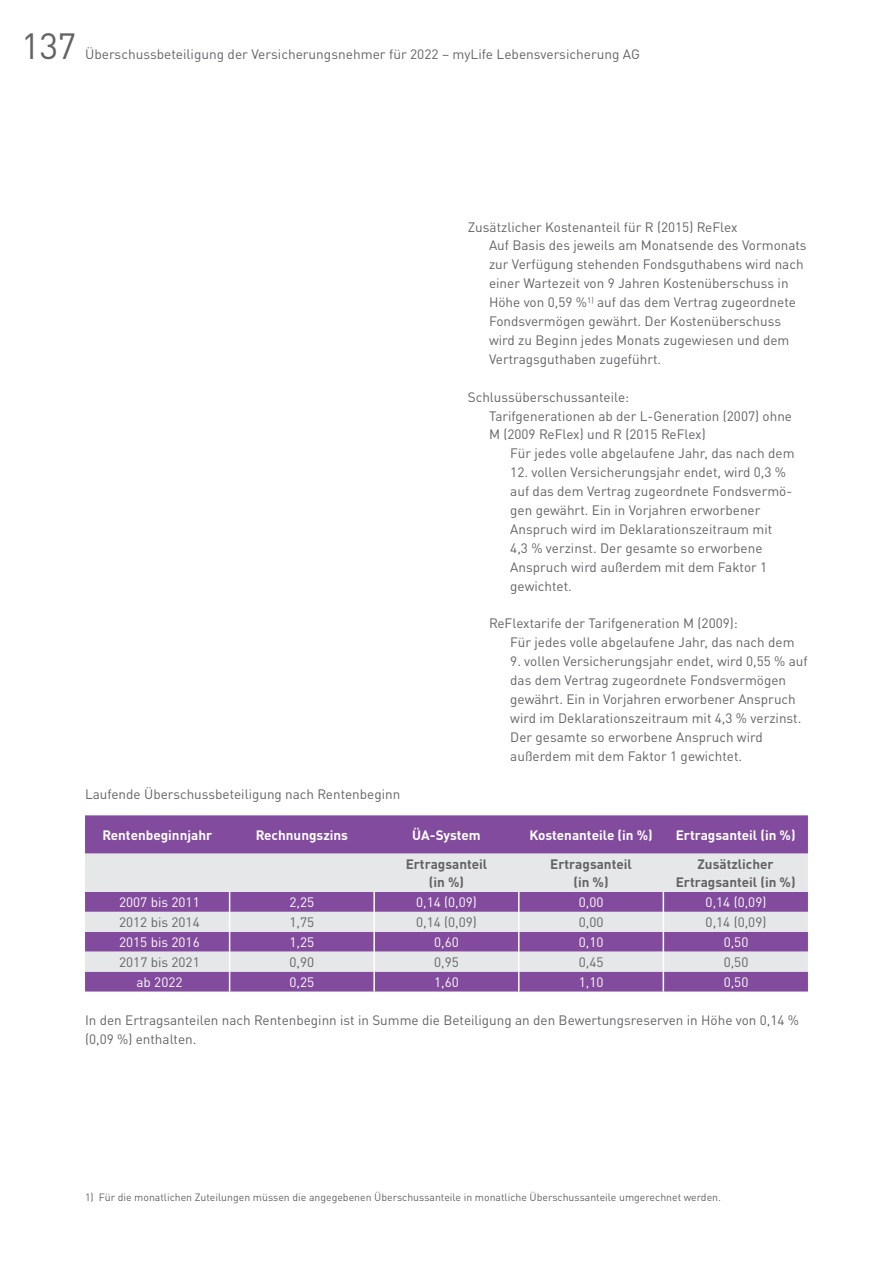
<style>
.page{position:relative;width:893px;height:1263px;background:#fff}
.page>*{position:absolute;margin:0;border:0;box-sizing:border-box;transform-origin:0 0}
.t1{font:36px "DIN Pro";color:#636366}
.Aufzählung_Fließtext{font:13.5px/18.9px "DIN Pro";color:#636366}
.Fließtext_9_pt_11_5{font:13.5px/18.9px "DIN Pro";color:#636366}
.t2{font:13.5px "DIN Pro";color:#fff}
.t3{font:700 13.5px "DIN Pro";color:#fff}
.t4{font:700 13.5px/17.2px "DIN Pro";color:#636366;text-align:center}
.Fließtext_9_pt_11_5-2{font:10.5px "DIN Pro";color:#636366}
</style>
<div class="page">
<div style="left:85px;top:815px;width:723px;height:176px;background:#824b9d"></div>
<svg style="left:85px;top:854px;width:723px;height:118px;background:#c4b3cf"></svg>
<hr style="left:373px;top:892px;width:2px;height:20px;background:#fff">
<hr style="left:373px;top:912px;width:2px;height:20px;background:#fff">
<hr style="left:373px;top:932px;width:2px;height:20px;background:#fff">
<hr style="left:373px;top:952px;width:2px;height:20px;background:#fff">
<svg style="left:229px;top:892px;width:1px;height:99px"></svg>
<svg style="left:373px;top:972px;width:2px;height:19px"></svg>
<svg style="left:518px;top:892px;width:1px;height:99px"></svg>
<svg style="left:663px;top:892px;width:1px;height:99px"></svg>
<h1 class="t1" style="left:21px;top:18px;width:56px">137</h1>
<p class="Aufzählung_Fließtext" style="left:85px;top:43px;width:556px">Überschussbeteiligung der Versicherungsnehmer für 2022 – myLife Lebensversicherung AG</p>
<p class="Fließtext_9_pt_11_5" style="left:85px;top:783px;width:317px">Laufende Überschussbeteiligung nach Rentenbeginn</p>
<p class="Aufzählung_Fließtext" style="left:468px;top:216px;width:271px">Zusätzlicher Kostenanteil für R (2015) ReFlex</p>
<p class="Aufzählung_Fließtext" style="left:489px;top:235px;width:319px">Auf Basis des jeweils am Monatsende des Vormonats zur Verfügung stehenden Fondsguthabens wird nach einer Wartezeit von 9 Jahren Kostenüberschuss in Höhe von 0,59 %<sup>1)</sup> auf das dem Vertrag zugeordnete Fondsvermögen gewährt. Der Kostenüberschuss wird zu Beginn jedes Monats zugewiesen und dem Vertragsguthaben zugeführt.</p>
<p class="Aufzählung_Fließtext" style="left:468px;top:386px;width:163px">Schlussüberschussanteile:</p>
<p class="Aufzählung_Fließtext" style="left:489px;top:405px;width:305px">Tarifgenerationen ab der L-Generation (2007) ohne<br>M (2009 ReFlex) und R (2015 ReFlex)</p>
<p class="Aufzählung_Fließtext" style="left:510px;top:443px;width:286px">Für jedes volle abgelaufene Jahr, das nach dem</p>
<p class="Aufzählung_Fließtext" style="left:510px;top:462px;width:277px">12. vollen Versicherungsjahr endet, wird 0,3 %</p>
<p class="Aufzählung_Fließtext" style="left:510px;top:480px;width:281px">auf das dem Vertrag zugeordnete Fondsvermö&shy;gen gewährt. Ein in Vorjahren erworbener Anspruch wird im Deklarationszeitraum mit 4,3 % verzinst. Der gesamte so erworbene Anspruch wird außerdem mit dem Faktor 1 gewichtet.</p>
<p class="Aufzählung_Fließtext" style="left:489px;top:613px;width:250px">ReFlextarife der Tarifgeneration M (2009):</p>
<p class="Aufzählung_Fließtext" style="left:510px;top:632px;width:286px">Für jedes volle abgelaufene Jahr, das nach dem</p>
<p class="Aufzählung_Fließtext" style="left:510px;top:651px;width:299px">9. vollen Versicherungsjahr endet, wird 0,55 % auf das dem Vertrag zugeordnete Fondsvermögen gewährt. Ein in Vorjahren erworbener Anspruch wird im Deklarationszeitraum mit 4,3 % verzinst.<br>Der gesamte so erworbene Anspruch wird außerdem mit dem Faktor 1 gewichtet.</p>
<p class="t3" style="left:102px;top:823px;width:111px">Rentenbeginnjahr</p>
<p class="t3" style="left:256px;top:823px;width:94px">Rechnungszins</p>
<p class="t3" style="left:412px;top:823px;width:70px">ÜA-System</p>
<p class="t3" style="left:529px;top:823px;width:125px">Kostenanteile (in %)</p>
<p class="t3" style="left:676px;top:823px;width:121px">Ertragsanteil (in %)</p>
<p class="t4" style="left:406px;top:854px;width:83px">Ertragsanteil (in %)</p>
<p class="t4" style="left:550px;top:854px;width:83px">Ertragsanteil (in %)</p>
<p class="t4" style="left:676px;top:854px;width:121px">Zusätzlicher<br>Ertragsanteil (in %)</p>
<p class="t2" style="left:119px;top:891px;width:82px">2007 bis 2011</p>
<p class="t2" style="left:290px;top:891px;width:26px">2,25</p>
<p class="t2" style="left:416px;top:891px;width:62px">0,14 (0,09)</p>
<p class="t2" style="left:579px;top:891px;width:26px">0,00</p>
<p class="t2" style="left:706px;top:891px;width:62px">0,14 (0,09)</p>
<p class="Aufzählung_Fließtext" style="left:119px;top:911px;width:82px">2012 bis 2014</p>
<p class="Aufzählung_Fließtext" style="left:290px;top:911px;width:26px">1,75</p>
<p class="Aufzählung_Fließtext" style="left:416px;top:911px;width:62px">0,14 (0,09)</p>
<p class="Aufzählung_Fließtext" style="left:579px;top:911px;width:26px">0,00</p>
<p class="Aufzählung_Fließtext" style="left:706px;top:911px;width:62px">0,14 (0,09)</p>
<p class="t2" style="left:119px;top:931px;width:82px">2015 bis 2016</p>
<p class="t2" style="left:290px;top:931px;width:26px">1,25</p>
<p class="t2" style="left:434px;top:931px;width:26px">0,60</p>
<p class="t2" style="left:579px;top:931px;width:26px">0,10</p>
<p class="t2" style="left:724px;top:931px;width:26px">0,50</p>
<p class="Aufzählung_Fließtext" style="left:119px;top:951px;width:82px">2017 bis 2021</p>
<p class="Aufzählung_Fließtext" style="left:290px;top:951px;width:26px">0,90</p>
<p class="Aufzählung_Fließtext" style="left:434px;top:951px;width:26px">0,95</p>
<p class="Aufzählung_Fließtext" style="left:579px;top:951px;width:26px">0,45</p>
<p class="Aufzählung_Fließtext" style="left:724px;top:951px;width:26px">0,50</p>
<p class="t2" style="left:136px;top:971px;width:48px">ab 2022</p>
<p class="t2" style="left:290px;top:971px;width:26px">0,25</p>
<p class="t2" style="left:434px;top:971px;width:26px">1,60</p>
<p class="t2" style="left:579px;top:971px;width:26px">1,10</p>
<p class="t2" style="left:724px;top:971px;width:26px">0,50</p>
<p class="Fließtext_9_pt_11_5" style="left:85px;top:1010px;width:716px">In den Ertragsanteilen nach Rentenbeginn ist in Summe die Beteiligung an den Bewertungsreserven in Höhe von 0,14 % (0,09 %) enthalten.</p>
<p class="Fließtext_9_pt_11_5-2" style="left:85px;top:1189px;width:637px">1) Für die monatlichen Zuteilungen müssen die angegebenen Überschussanteile in monatliche Überschussanteile umgerechnet werden.</p>
</div>
